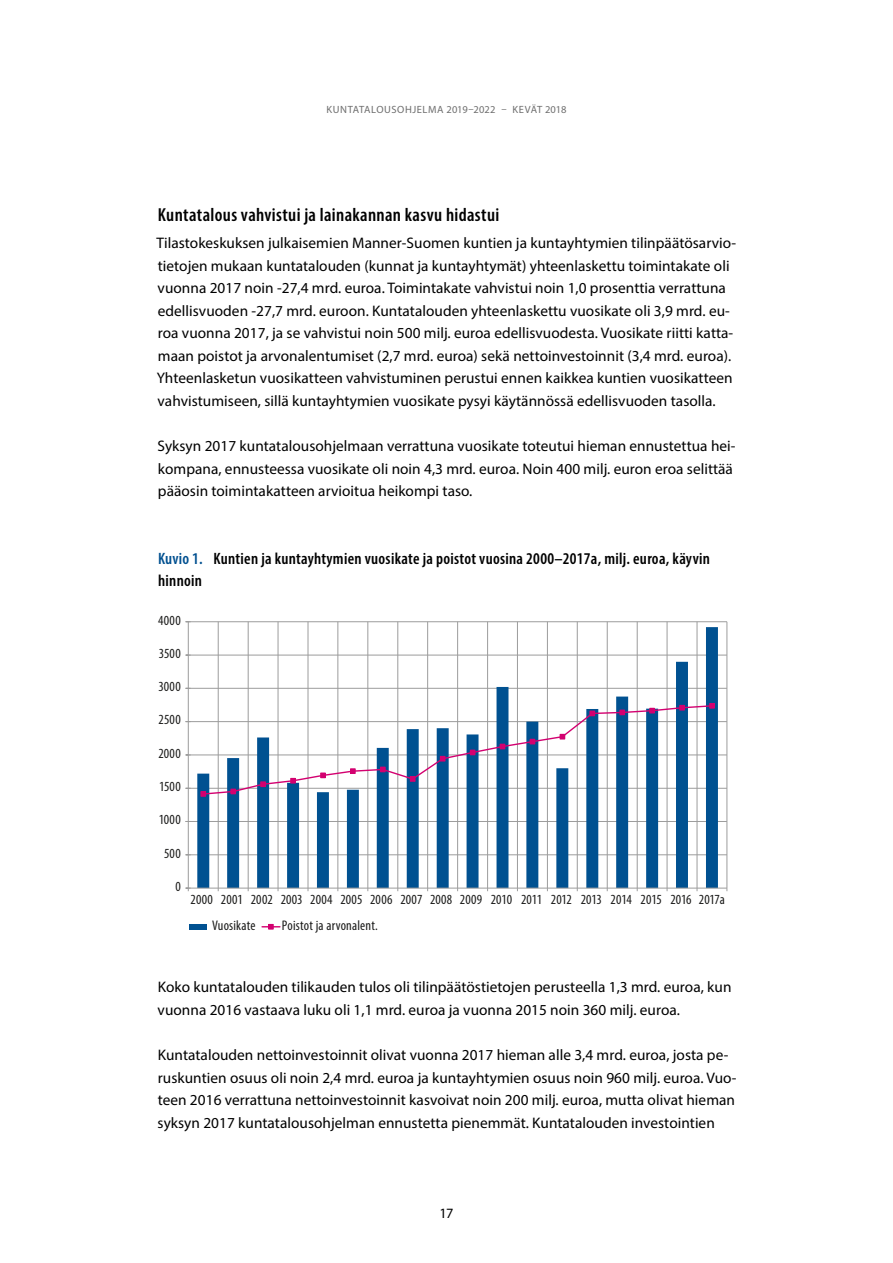
<style>
.page{position:relative;width:893px;height:1263px;background:#fff}
.page>*{position:absolute;margin:0;border:0;box-sizing:border-box;transform-origin:0 0}
.Otsikko_4{font:600 condensed 18.9px "Myriad Pro";letter-spacing:.02em;color:#000}
.t1{font:600 condensed 16.5px/22.5px "Myriad Pro";letter-spacing:.015em;color:#000}
._01_Leipä_seuraavat{font:15.3px/22.5px "Myriad Pro";letter-spacing:.005em;color:#000}
._01_Leipä_1__kpl{font:15.3px/22.5px "Myriad Pro";letter-spacing:.005em;color:#000}
.t2{font:14.25px "Myriad Pro";color:#000}
.t3{font:condensed 13.95px/26px "Myriad Pro";letter-spacing:.01em;color:#1b1b1a}
.t4{font:10.5px "Myriad Pro";letter-spacing:.035em;color:#6e6e6e}
.s1{color:#005090}
</style>
<div class="page">
<hr style="left:188px;top:854px;width:539px;height:1px;background:#9c9c9c">
<hr style="left:188px;top:821px;width:539px;height:1px;background:#9c9c9c">
<hr style="left:188px;top:788px;width:539px;height:1px;background:#9c9c9c">
<hr style="left:188px;top:755px;width:539px;height:1px;background:#9c9c9c">
<hr style="left:188px;top:721px;width:539px;height:1px;background:#9c9c9c">
<hr style="left:188px;top:688px;width:539px;height:1px;background:#9c9c9c">
<hr style="left:188px;top:655px;width:539px;height:1px;background:#9c9c9c">
<hr style="left:188px;top:621px;width:539px;height:1px;background:#9c9c9c">
<hr style="left:218px;top:622px;width:1px;height:266px;background:#9c9c9c">
<hr style="left:248px;top:622px;width:1px;height:266px;background:#9c9c9c">
<hr style="left:278px;top:622px;width:1px;height:266px;background:#9c9c9c">
<hr style="left:308px;top:622px;width:1px;height:266px;background:#9c9c9c">
<hr style="left:338px;top:622px;width:1px;height:266px;background:#9c9c9c">
<hr style="left:368px;top:622px;width:1px;height:266px;background:#9c9c9c">
<hr style="left:398px;top:622px;width:1px;height:266px;background:#9c9c9c">
<hr style="left:427px;top:622px;width:1px;height:266px;background:#9c9c9c">
<hr style="left:457px;top:622px;width:1px;height:266px;background:#9c9c9c">
<hr style="left:487px;top:622px;width:1px;height:266px;background:#9c9c9c">
<hr style="left:517px;top:622px;width:1px;height:266px;background:#9c9c9c">
<hr style="left:547px;top:622px;width:1px;height:266px;background:#9c9c9c">
<hr style="left:577px;top:622px;width:1px;height:266px;background:#9c9c9c">
<hr style="left:607px;top:622px;width:1px;height:266px;background:#9c9c9c">
<hr style="left:637px;top:622px;width:1px;height:266px;background:#9c9c9c">
<hr style="left:667px;top:622px;width:1px;height:266px;background:#9c9c9c">
<hr style="left:697px;top:622px;width:1px;height:266px;background:#9c9c9c">
<hr style="left:727px;top:622px;width:1px;height:266px;background:#9c9c9c">
<svg style="left:197px;top:627px;width:521px;height:261px"></svg>
<hr style="left:188px;top:622px;width:1px;height:266px;background:#9c9c9c">
<hr style="left:188px;top:888px;width:539px;height:1px;background:#9c9c9c">
<svg style="left:202px;top:704px;width:511px;height:91px"></svg>
<svg style="left:201px;top:791px;width:5px;height:5px"></svg>
<svg style="left:231px;top:789px;width:5px;height:5px"></svg>
<svg style="left:260px;top:782px;width:6px;height:5px"></svg>
<svg style="left:290px;top:778px;width:6px;height:5px"></svg>
<svg style="left:320px;top:773px;width:6px;height:5px"></svg>
<svg style="left:350px;top:768px;width:5px;height:6px"></svg>
<svg style="left:380px;top:767px;width:5px;height:5px"></svg>
<svg style="left:410px;top:776px;width:5px;height:5px"></svg>
<svg style="left:440px;top:756px;width:5px;height:5px"></svg>
<svg style="left:470px;top:750px;width:5px;height:5px"></svg>
<svg style="left:500px;top:744px;width:5px;height:5px"></svg>
<svg style="left:530px;top:739px;width:5px;height:5px"></svg>
<svg style="left:560px;top:734px;width:5px;height:5px"></svg>
<svg style="left:590px;top:711px;width:5px;height:5px"></svg>
<svg style="left:620px;top:710px;width:5px;height:5px"></svg>
<svg style="left:649px;top:708px;width:6px;height:5px"></svg>
<svg style="left:679px;top:705px;width:6px;height:5px"></svg>
<svg style="left:709px;top:703px;width:6px;height:5px"></svg>
<div style="left:189px;top:924px;width:18px;height:5px;background:#005191"></div>
<svg style="left:262px;top:924px;width:18px;height:5px"></svg>
<p class="t4" style="left:326px;top:103px;width:242px">KUNTATALOUSOHJELMA 2019–2022 – KEVÄT 2018</p>
<p class="Otsikko_4" style="left:158px;top:203px;width:343px">Kuntatalous vahvistui ja lainakannan kasvu hidastui</p>
<p class="_01_Leipä_1__kpl" style="left:157px;top:231px;width:581px">Tilastokeskuksen julkaisemien Manner-Suomen kuntien ja kuntayhtymien tilinpäätösarvio&shy;tietojen mukaan kuntatalouden (kunnat ja kuntayhtymät) yhteenlaskettu toimintakate oli vuonna 2017 noin -27,4 mrd. euroa. Toimintakate vahvistui noin 1,0 prosenttia verrattuna edellisvuoden -27,7 mrd. euroon. Kuntatalouden yhteenlaskettu vuosikate oli 3,9 mrd. eu&shy;roa vuonna 2017, ja se vahvistui noin 500 milj. euroa edellisvuodesta. Vuosikate riitti katta&shy;maan poistot ja arvonalentumiset (2,7 mrd. euroa) sekä nettoinvestoinnit (3,4 mrd. euroa).<br>Yhteenlasketun vuosikatteen vahvistuminen perustui ennen kaikkea kuntien vuosikatteen vahvistumiseen, sillä kuntayhtymien vuosikate pysyi käytännössä edellisvuoden tasolla.</p>
<p class="_01_Leipä_seuraavat" style="left:158px;top:434px;width:579px">Syksyn 2017 kuntatalousohjelmaan verrattuna vuosikate toteutui hieman ennustettua hei&shy;kompana, ennusteessa vuosikate oli noin 4,3 mrd. euroa. Noin 400 milj. euron eroa selittää pääosin toimintakatteen arvioitua heikompi taso.</p>
<p class="t1" style="left:158px;top:547px;width:553px"><span class="s1">Kuvio 1.</span> Kuntien ja kuntayhtymien vuosikate ja poistot vuosina 2000–2017a, milj. euroa, käyvin hinnoin</p>
<p class="t3" style="left:158px;top:607px;width:24px">4000</p>
<p class="t3" style="left:159px;top:640px;width:23px">3500</p>
<p class="t3" style="left:158px;top:673px;width:24px">3000</p>
<p class="t3" style="left:158px;top:707px;width:24px">2500</p>
<p class="t3" style="left:158px;top:740px;width:24px">2000</p>
<p class="t3" style="left:159px;top:773px;width:23px">1500</p>
<p class="t3" style="left:159px;top:806px;width:24px">1000</p>
<p class="t3" style="left:164px;top:840px;width:18px">500</p>
<p class="t3" style="left:175px;top:873px;width:7px">0</p>
<p class="t3" style="left:212px;top:886px;width:514px;text-indent:-22px">2000 2001 2002 2003 2004 2005 2006 2007 2008 2009 2010 2011 2012 2013 2014 2015 2016 2017a<br>Vuosikate</p>
<p class="t3" style="left:282px;top:912px;width:97px">Poistot ja arvonalent.</p>
<p class="_01_Leipä_seuraavat" style="left:158px;top:976px;width:575px">Koko kuntatalouden tilikauden tulos oli tilinpäätöstietojen perusteella 1,3 mrd. euroa, kun vuonna 2016 vastaava luku oli 1,1 mrd. euroa ja vuonna 2015 noin 360 milj. euroa.</p>
<p class="_01_Leipä_seuraavat" style="left:158px;top:1043px;width:580px">Kuntatalouden nettoinvestoinnit olivat vuonna 2017 hieman alle 3,4 mrd. euroa, josta pe&shy;ruskuntien osuus oli noin 2,4 mrd. euroa ja kuntayhtymien osuus noin 960 milj. euroa. Vuo&shy;teen 2016 verrattuna nettoinvestoinnit kasvoivat noin 200 milj. euroa, mutta olivat hieman syksyn 2017 kuntatalousohjelman ennustetta pienemmät. Kuntatalouden investointien</p>
<p class="t2" style="left:440px;top:1204px;width:15px">17</p>
</div>
